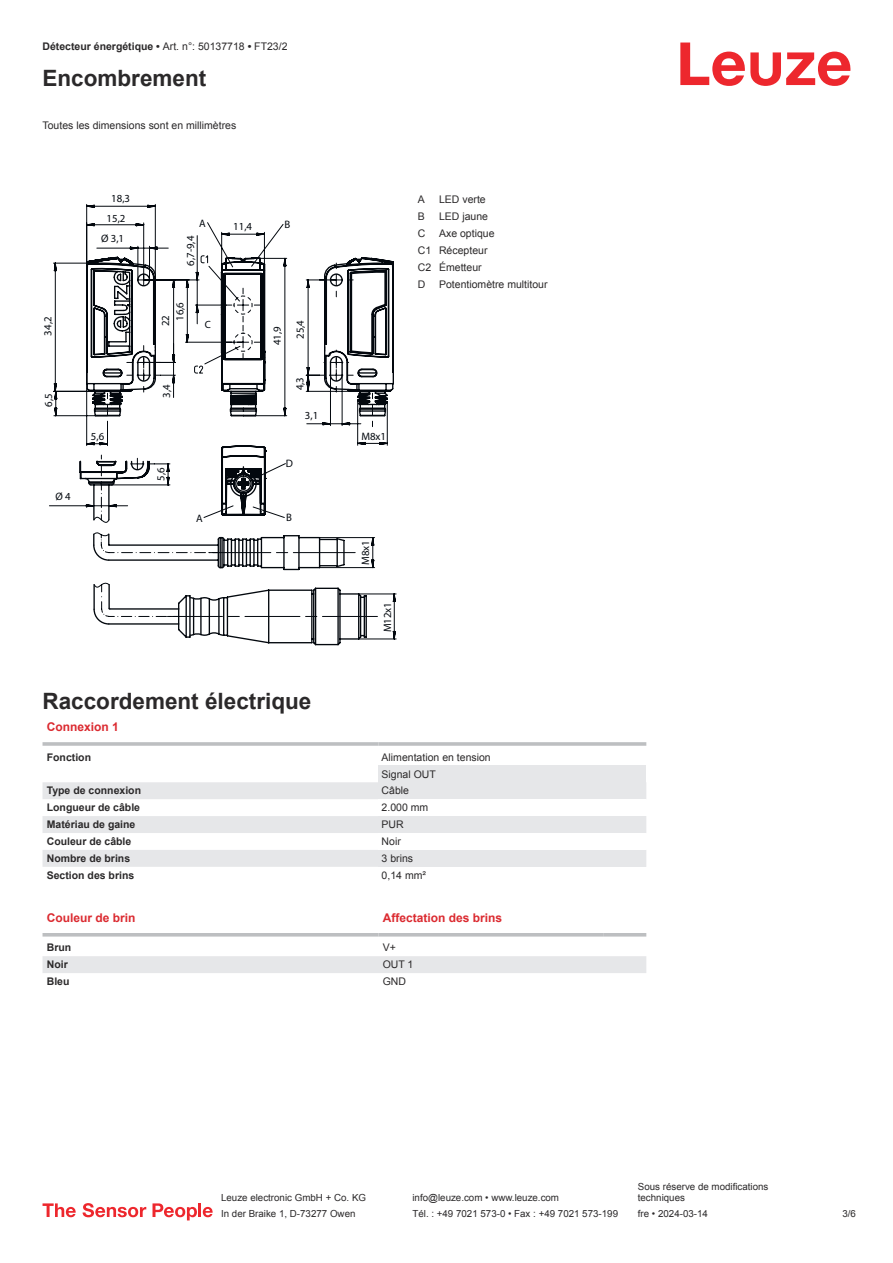
<style>
.page{position:relative;width:893px;height:1263px;background:#fff}
.page>*{position:absolute;margin:0;border:0;box-sizing:border-box;transform-origin:0 0}
.t1{font:700 22.5px "Arial";color:#2b292a}
.t2{font:700 12px "Arial";color:#db2a30}
.t3{font:10.8px/19.2px "Myriad Pro";color:#03080e;text-align:center}
.t4{font:10.5px/17px "Arial";color:#2b292a}
.t5{font:700 10.5px "Arial";color:#2b292a}
.t6{font:10.5px "Myriad Pro";color:#03080e}
.t7{font:9.75px/11.7px "Arial";color:#2b292a}
.s1{font-weight:400}
</style>
<div class="page">
<svg style="left:680px;top:43px;width:170px;height:43px"></svg>
<svg style="left:43px;top:782px;width:335px;height:85px;fill:#e6e7e9"></svg>
<hr style="left:43px;top:742px;width:335px;height:4px;background:#bdbfc1">
<hr style="left:378px;top:742px;width:268px;height:4px;background:#c8cacc">
<div style="left:378px;top:765px;width:268px;height:17px;background:#e6e7e9"></div>
<div style="left:378px;top:782px;width:268px;height:17px;background:#e6e7e9"></div>
<div style="left:378px;top:816px;width:268px;height:17px;background:#e6e7e9"></div>
<div style="left:378px;top:850px;width:268px;height:17px;background:#e6e7e9"></div>
<svg style="left:43px;top:936px;width:603px;height:1px"></svg>
<div style="left:43px;top:956px;width:603px;height:17px;background:#e6e7e9"></div>
<hr style="left:43px;top:933px;width:335px;height:3px;background:#bdbfc1">
<hr style="left:378px;top:933px;width:226px;height:3px;background:#bdbfc1">
<hr style="left:604px;top:933px;width:42px;height:3px;background:#bdbfc1">
<svg style="left:43px;top:1203px;width:33px;height:14px"></svg>
<svg style="left:83px;top:1203px;width:63px;height:14px"></svg>
<svg style="left:153px;top:1203px;width:44px;height:17px"></svg>
<hr style="left:198px;top:1203px;width:3px;height:14px;background:#ed272d">
<svg style="left:203px;top:1207px;width:10px;height:10px"></svg>
<svg style="left:49px;top:204px;width:347px;height:436px"></svg>
<svg style="left:194px;top:254px;width:14px;height:120px"></svg>
<p class="t5" style="left:43px;top:43px;width:246px">Détecteur énergétique • <span class="s1">Art. n°: 50137718</span> • <span class="s1">FT23/2</span></p>
<h1 class="t1" style="left:43px;top:70px;width:165px">Encombrement</h1>
<p class="t4" style="left:43px;top:117px;width:195px">Toutes les dimensions sont en millimètres</p>
<p class="t3" style="left:107px;top:190px;width:25px">18,3<br>15,2</p>
<p class="t3" style="left:101px;top:229px;width:25px">Ø 3,1</p>
<p class="t3" style="left:39px;top:336px;width:20px;rotate:-90deg">34,2</p>
<p class="t3" style="left:39px;top:407px;width:15px;rotate:-90deg">6,5</p>
<p class="t3" style="left:56px;top:487px;width:17px">Ø 4</p>
<p class="t3" style="left:91px;top:427px;width:15px">5,6</p>
<p class="t3" style="left:199px;top:214px;width:8px">A</p>
<p class="t3" style="left:181px;top:266px;width:31px;rotate:-90deg">6,7-9,4</p>
<p class="t3" style="left:171px;top:321px;width:20px;rotate:-90deg">16,6</p>
<p class="t3" style="left:156px;top:326px;width:13px;rotate:-90deg">22</p>
<p class="t6" style="left:205px;top:320px;width:8px">C</p>
<p class="t3" style="left:157px;top:398px;width:15px;rotate:-90deg">3,4</p>
<p class="t3" style="left:152px;top:481px;width:15px;rotate:-90deg">5,6</p>
<p class="t3" style="left:233px;top:217px;width:20px">11,4</p>
<p class="t3" style="left:285px;top:215px;width:7px">B</p>
<p class="t3" style="left:268px;top:345px;width:20px;rotate:-90deg">41,9</p>
<p class="t3" style="left:291px;top:339px;width:20px;rotate:-90deg">25,4</p>
<p class="t3" style="left:291px;top:390px;width:15px;rotate:-90deg">4,3</p>
<p class="t3" style="left:305px;top:406px;width:15px">3,1</p>
<p class="t3" style="left:286px;top:454px;width:9px">D</p>
<p class="t3" style="left:196px;top:509px;width:8px">A</p>
<p class="t3" style="left:286px;top:508px;width:7px">B</p>
<p class="t4" style="left:418px;top:192px;width:9px">A</p>
<p class="t4" style="left:439px;top:192px;width:48px">LED verte</p>
<p class="t4" style="left:418px;top:209px;width:9px">B</p>
<p class="t4" style="left:439px;top:209px;width:51px">LED jaune</p>
<p class="t4" style="left:418px;top:226px;width:9px">C</p>
<p class="t4" style="left:418px;top:226px;width:78px;text-indent:21px">Axe optique<br>C1 Récepteur<br>C2 Émetteur<br>D</p>
<p class="t4" style="left:439px;top:277px;width:110px">Potentiomètre multitour</p>
<p class="t3" style="left:361px;top:427px;width:26px">M8x1</p>
<p class="t3" style="left:356px;top:565px;width:26px;rotate:-90deg">M8x1</p>
<p class="t3" style="left:378px;top:632px;width:32px;rotate:-90deg">M12x1</p>
<h1 class="t1" style="left:43px;top:693px;width:270px">Raccordement électrique</h1>
<p class="t2" style="left:47px;top:723px;width:74px">Connexion 1</p>
<p class="t5" style="left:47px;top:753px;width:46px">Fonction</p>
<p class="t4" style="left:382px;top:749px;width:111px">Alimentation en tension<br>Signal OUT</p>
<p class="t5" style="left:47px;top:787px;width:96px">Type de connexion</p>
<p class="t4" style="left:382px;top:783px;width:29px">Câble</p>
<p class="t5" style="left:47px;top:804px;width:95px">Longueur de câble</p>
<p class="t4" style="left:382px;top:800px;width:48px">2.000 mm</p>
<p class="t5" style="left:47px;top:821px;width:90px">Matériau de gaine</p>
<p class="t4" style="left:382px;top:817px;width:24px">PUR</p>
<p class="t5" style="left:47px;top:837px;width:86px">Couleur de câble</p>
<p class="t4" style="left:382px;top:834px;width:21px">Noir</p>
<p class="t5" style="left:47px;top:854px;width:85px">Nombre de brins</p>
<p class="t4" style="left:382px;top:851px;width:33px">3 brins</p>
<p class="t5" style="left:47px;top:871px;width:89px">Section des brins</p>
<p class="t4" style="left:382px;top:868px;width:46px">0,14 mm²</p>
<p class="t2" style="left:47px;top:913px;width:90px">Couleur de brin</p>
<p class="t2" style="left:383px;top:913px;width:121px">Affectation des brins</p>
<p class="t5" style="left:47px;top:944px;width:26px">Brun</p>
<p class="t4" style="left:383px;top:940px;width:15px">V+</p>
<p class="t5" style="left:47px;top:961px;width:23px">Noir</p>
<p class="t4" style="left:383px;top:957px;width:32px">OUT 1</p>
<p class="t5" style="left:47px;top:978px;width:24px">Bleu</p>
<p class="t4" style="left:383px;top:974px;width:25px">GND</p>
<p class="t7" style="left:221px;top:1193px;width:146px">Leuze electronic GmbH + Co. KG</p>
<p class="t7" style="left:412px;top:1193px;width:148px">info@leuze.com • www.leuze.com</p>
<p class="t7" style="left:638px;top:1181px;width:132px">Sous réserve de modifications techniques</p>
<p class="t7" style="left:221px;top:1209px;width:136px">In der Braike 1, D-73277 Owen</p>
<p class="t7" style="left:412px;top:1209px;width:207px">Tél. : +49 7021 573-0 • Fax : +49 7021 573-199</p>
<p class="t7" style="left:638px;top:1209px;width:72px">fre • 2024-03-14</p>
<p class="t7" style="left:842px;top:1209px;width:15px">3 /6</p>
</div>
